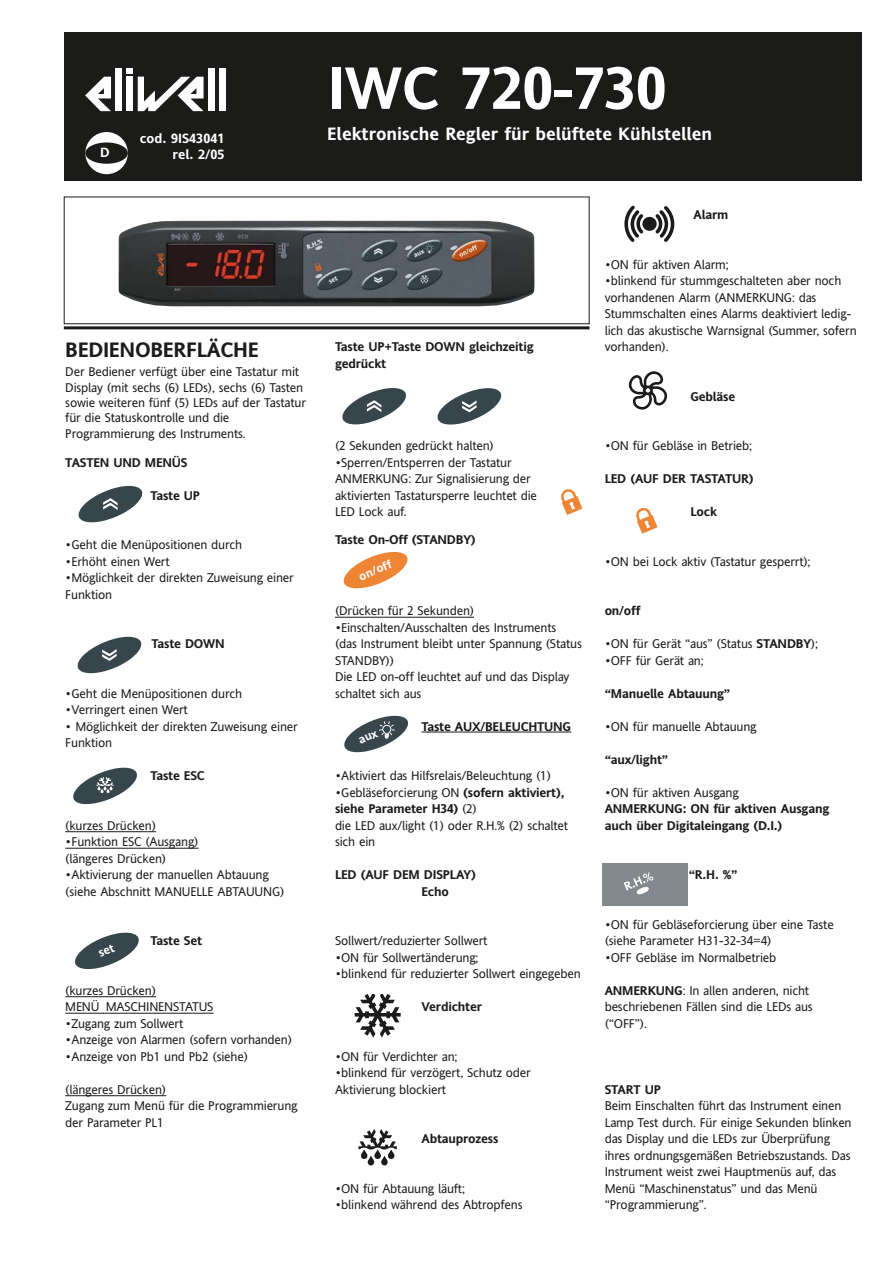
<style>
.page{position:relative;width:893px;height:1263px;background:#fff}
.page>*{position:absolute;margin:0;border:0;box-sizing:border-box;transform-origin:0 0}
.t1{font:700 60px "Invensys Andale";color:#fff}
.t2{font:700 21px "Invensys Andale";letter-spacing:-.015em;color:#1b1b19}
.t3{font:700 18px "Invensys Andale";color:#fff}
.t4{font:700 13.5px "Invensys Andale";color:#fff}
.t5{font:12.75px/16.5px "Invensys Andale";letter-spacing:-.015em;color:#1b1b19}
.t6{font:700 12.75px/16.5px "Invensys Andale";letter-spacing:-.015em;color:#1b1b19}
.t7{font:700 12px "Invensys Andale";color:#fff}
.s1{font-weight:700}
</style>
<div class="page">
<div style="left:64px;top:32px;width:797px;height:149px;background:#1b1b19"></div>
<hr style="left:65px;top:831px;width:91px;height:1px;background:#1b1b19">
<hr style="left:65px;top:848px;width:133px;height:1px;background:#1b1b19">
<hr style="left:65px;top:996px;width:91px;height:1px;background:#1b1b19">
<hr style="left:65px;top:1013px;width:38px;height:1px;background:#1b1b19">
<hr style="left:106px;top:1013px;width:80px;height:1px;background:#1b1b19">
<svg style="left:185px;top:1013px;width:28px;height:1px"></svg>
<hr style="left:65px;top:1095px;width:101px;height:1px;background:#1b1b19">
<hr style="left:335px;top:617px;width:139px;height:1px;background:#1b1b19">
<hr style="left:427px;top:732px;width:144px;height:1px;background:#1b1b19">
<img style="left:119px;top:221px;width:415px;height:85px">
<svg style="left:78px;top:486px;width:65px;height:37px"></svg>
<svg style="left:77px;top:636px;width:65px;height:38px"></svg>
<svg style="left:343px;top:552px;width:65px;height:37px"></svg>
<hr style="left:64px;top:326px;width:525px;height:3px;background:#1b1b19">
<svg style="left:73px;top:767px;width:64px;height:38px"></svg>
<svg style="left:342px;top:388px;width:64px;height:37px"></svg>
<svg style="left:437px;top:388px;width:65px;height:37px"></svg>
<svg style="left:354px;top:995px;width:46px;height:42px"></svg>
<svg style="left:624px;top:205px;width:51px;height:37px"></svg>
<svg style="left:358px;top:1129px;width:39px;height:36px"></svg>
<svg style="left:628px;top:371px;width:40px;height:39px"></svg>
<svg style="left:636px;top:508px;width:22px;height:26px"></svg>
<svg style="left:561px;top:489px;width:22px;height:26px"></svg>
<div style="left:602px;top:863px;width:85px;height:42px;background:#82898c"></div>
<svg style="left:624px;top:872px;width:29px;height:23px"></svg>
<div style="left:126px;top:68px;width:7px;height:6px;background:#fff"></div>
<div style="left:126px;top:77px;width:7px;height:34px;background:#fff"></div>
<div style="left:115px;top:68px;width:7px;height:43px;background:#fff"></div>
<div style="left:219px;top:68px;width:7px;height:43px;background:#fff"></div>
<div style="left:208px;top:68px;width:6px;height:43px;background:#fff"></div>
<svg style="left:85px;top:77px;width:26px;height:34px"></svg>
<svg style="left:138px;top:77px;width:65px;height:34px"></svg>
<div style="left:85px;top:132px;width:43px;height:42px;background:#fff;border-radius:50%"></div>
<div style="left:85px;top:142px;width:43px;height:22px;background:#1b1b19;border-radius:50%"></div>
<svg style="left:75px;top:932px;width:64px;height:38px"></svg>
<svg style="left:344px;top:715px;width:64px;height:38px"></svg>
<p class="t4" style="left:140px;top:133px;width:86px">cod. 9IS43041</p>
<p class="t4" style="left:100px;top:147px;width:11px">D</p>
<p class="t4" style="left:173px;top:149px;width:53px">rel. 2/05</p>
<h2 class="t2" style="left:65px;top:342px;width:195px">BEDIENOBERFLÄCHE</h2>
<p class="t5" style="left:65px;top:365px;width:242px;line-height:15.3px">Der Bediener verfügt über eine Tastatur mit Display (mit sechs (6) LEDs), sechs (6) Tasten sowie weiteren fünf (5) LEDs auf der Tastatur für die Statuskontrolle und die Programmierung des Instruments.</p>
<p class="t6" style="left:65px;top:455px;width:124px">TASTEN UND MENÜS</p>
<p class="t6" style="left:150px;top:488px;width:51px">Taste UP</p>
<p class="t5" style="left:65px;top:538px;width:178px">•Geht die Menüpositionen durch</p>
<p class="t5" style="left:65px;top:554px;width:106px">•Erhöht einen Wert</p>
<p class="t5" style="left:65px;top:571px;width:230px">•Möglichkeit der direkten Zuweisung einer<br>Funktion</p>
<p class="t6" style="left:152px;top:637px;width:75px">Taste DOWN</p>
<p class="t5" style="left:65px;top:686px;width:178px">•Geht die Menüpositionen durch</p>
<p class="t5" style="left:65px;top:703px;width:124px">•Verringert einen Wert</p>
<p class="t5" style="left:65px;top:719px;width:234px">• Möglichkeit der direkten Zuweisung einer<br>Funktion</p>
<p class="t6" style="left:150px;top:769px;width:56px">Taste ESC</p>
<p class="t5" style="left:65px;top:818px;width:92px">(kurzes Drücken)</p>
<p class="t5" style="left:65px;top:835px;width:135px">•Funktion ESC (Ausgang) (längeres Drücken)</p>
<p class="t5" style="left:65px;top:868px;width:221px">•Aktivierung der manuellen Abtauung (siehe Abschnitt MANUELLE ABTAUUNG)</p>
<p class="t6" style="left:150px;top:934px;width:53px">Taste Set</p>
<p class="t5" style="left:65px;top:983px;width:150px">(kurzes Drücken)<br>MENÜ MASCHINENSTATUS</p>
<p class="t5" style="left:65px;top:1016px;width:119px">•Zugang zum Sollwert</p>
<p class="t5" style="left:65px;top:1033px;width:228px">•Anzeige von Alarmen (sofern vorhanden)</p>
<p class="t5" style="left:65px;top:1049px;width:184px">•Anzeige von Pb1 und Pb2 (siehe)</p>
<p class="t5" style="left:65px;top:1082px;width:234px">(längeres Drücken)<br>Zugang zum Menü für die Programmierung der Parameter PL1</p>
<h1 class="t1" style="left:327px;top:65px;width:341px">IWC 720-730</h1>
<h3 class="t3" style="left:327px;top:127px;width:386px">Elektronische Regler für belüftete Kühlstellen</h3>
<p class="t6" style="left:335px;top:340px;width:200px">Taste UP+Taste DOWN gleichzeitig gedrückt</p>
<p class="t5" style="left:335px;top:439px;width:160px">(2 Sekunden gedrückt halten)</p>
<p class="t5" style="left:335px;top:455px;width:203px">•Sperren/Entsperren der Tastatur<br>ANMERKUNG: Zur Signalisierung der aktivierten Tastatursperre leuchtet die<br>LED Lock auf.</p>
<p class="t6" style="left:335px;top:532px;width:142px">Taste On-Off (STANDBY)</p>
<p class="t7" style="left:357px;top:573px;width:36px;rotate:-23deg">on/off</p>
<p class="t5" style="left:335px;top:604px;width:141px">(Drücken für 2 Sekunden)</p>
<p class="t5" style="left:335px;top:620px;width:248px">•Einschalten/Ausschalten des Instruments<br>(das Instrument bleibt unter Spannung (Status<br>STANDBY))<br>Die LED on-off leuchtet auf und das Display schaltet sich aus</p>
<p class="t6" style="left:421px;top:719px;width:151px">Taste AUX/BELEUCHTUNG</p>
<p class="t5" style="left:335px;top:769px;width:217px">•Aktiviert das Hilfsrelais/Beleuchtung (1)</p>
<p class="t5" style="left:335px;top:785px;width:235px">•Gebläseforcierung ON <span class="s1">(sofern aktiviert), siehe Parameter H34)</span> (2)<br>die LED aux/light (1) oder R.H.% (2) schaltet sich ein</p>
<p class="t6" style="left:421px;top:868px;width:56px;text-indent:-86px">LED (AUF DEM DISPLAY)<br>Echo</p>
<p class="t5" style="left:335px;top:934px;width:154px">Sollwert/reduzierter Sollwert</p>
<p class="t5" style="left:335px;top:950px;width:145px">•ON für Sollwertänderung;</p>
<p class="t5" style="left:335px;top:967px;width:247px">•blinkend für reduzierter Sollwert eingegeben</p>
<p class="t6" style="left:421px;top:1000px;width:62px">Verdichter</p>
<p class="t5" style="left:335px;top:1049px;width:124px">•ON für Verdichter an;</p>
<p class="t5" style="left:335px;top:1066px;width:197px">•blinkend für verzögert, Schutz oder<br>Aktivierung blockiert</p>
<p class="t6" style="left:421px;top:1132px;width:78px">Abtauprozess</p>
<p class="t5" style="left:335px;top:1181px;width:131px">•ON für Abtauung läuft;</p>
<p class="t5" style="left:335px;top:1198px;width:189px">•blinkend während des Abtropfens</p>
<p class="t6" style="left:693px;top:208px;width:36px">Alarm</p>
<p class="t5" style="left:604px;top:257px;width:126px">•ON für aktiven Alarm;</p>
<p class="t5" style="left:604px;top:274px;width:253px">•blinkend für stummgeschalteten aber noch vorhandenen Alarm (ANMERKUNG: das Stummschalten eines Alarms deaktiviert ledig&shy;lich das akustische Warnsignal (Summer, sofern vorhanden).</p>
<p class="t6" style="left:690px;top:389px;width:46px">Gebläse</p>
<p class="t5" style="left:604px;top:439px;width:149px">•ON für Gebläse in Betrieb;</p>
<p class="t6" style="left:604px;top:472px;width:150px">LED (AUF DER TASTATUR)</p>
<p class="t6" style="left:690px;top:505px;width:28px">Lock</p>
<p class="t5" style="left:604px;top:554px;width:207px">•ON bei Lock aktiv (Tastatur gesperrt);</p>
<p class="t6" style="left:604px;top:604px;width:37px">on/off</p>
<p class="t5" style="left:604px;top:637px;width:215px">•ON für Gerät “aus” (Status <span class="s1">STANDBY</span>);</p>
<p class="t5" style="left:604px;top:653px;width:101px">•OFF für Gerät an;</p>
<p class="t6" style="left:604px;top:686px;width:127px">“Manuelle Abtauung”</p>
<p class="t5" style="left:604px;top:719px;width:153px">•ON für manuelle Abtauung</p>
<p class="t6" style="left:604px;top:752px;width:65px">“aux/light”</p>
<p class="t5" style="left:604px;top:785px;width:136px">•ON für aktiven Ausgang</p>
<p class="t6" style="left:604px;top:802px;width:226px">ANMERKUNG: ON für aktiven Ausgang auch über Digitaleingang (D.I.)</p>
<p class="t6" style="left:688px;top:868px;width:50px">“R.H. %”</p>
<p class="t5" style="left:604px;top:917px;width:231px">•ON für Gebläseforcierung über eine Taste (siehe Parameter H31-32-34=4)</p>
<p class="t5" style="left:604px;top:950px;width:173px">•OFF Gebläse im Normalbetrieb</p>
<p class="t5" style="left:604px;top:983px;width:209px"><span class="s1">ANMERKUNG</span>: In allen anderen, nicht beschriebenen Fällen sind die LEDs aus (“OFF”).</p>
<p class="t6" style="left:604px;top:1082px;width:58px">START UP</p>
<p class="t5" style="left:604px;top:1099px;width:248px">Beim Einschalten führt das Instrument einen Lamp Test durch. Für einige Sekunden blinken das Display und die LEDs zur Überprüfung ihres ordnungsgemäßen Betriebszustands. Das Instrument weist zwei Hauptmenüs auf, das Menü “Maschinenstatus” und das Menü “Programmierung”.</p>
</div>
